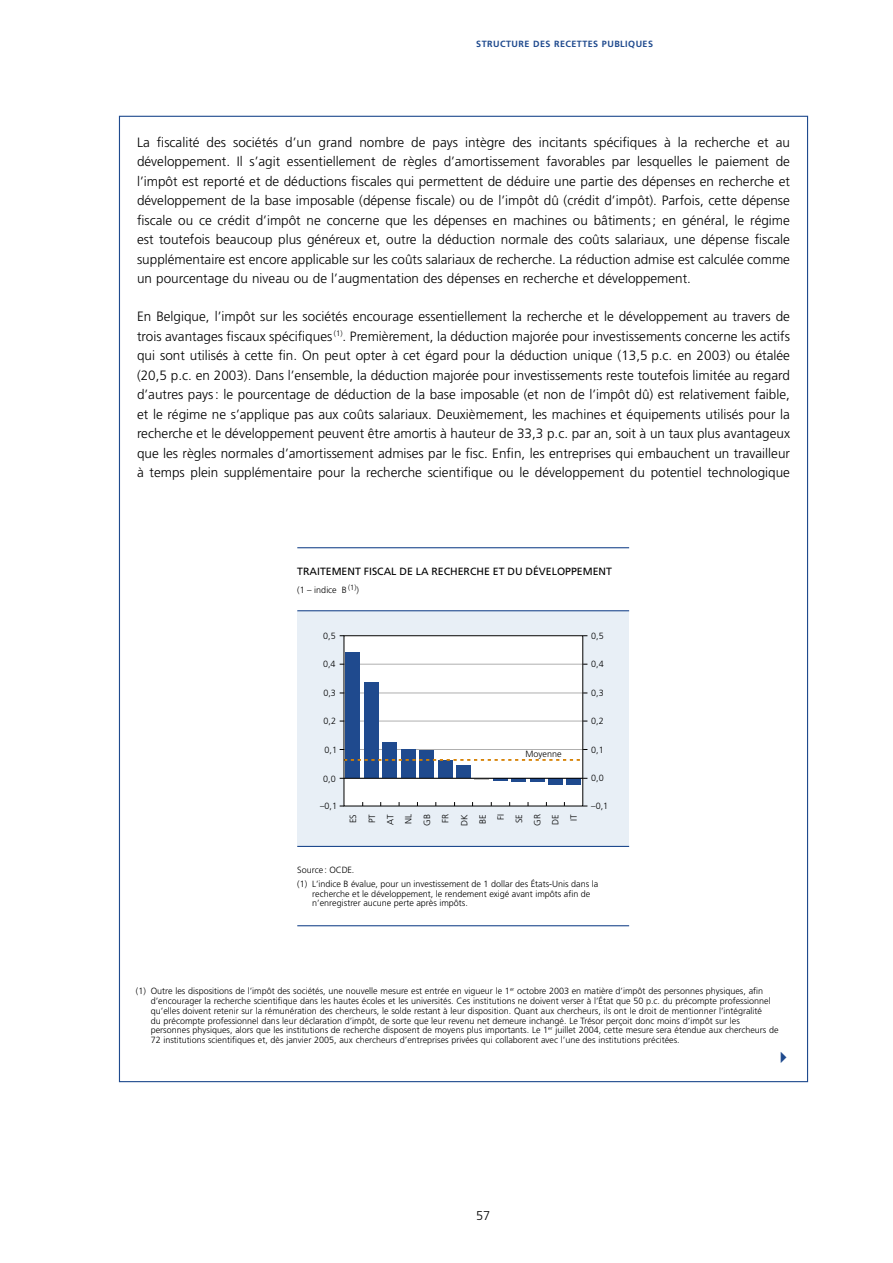
<style>
.page{position:relative;width:893px;height:1263px;background:#fff}
.page>*{position:absolute;margin:0;border:0;box-sizing:border-box;transform-origin:0 0}
.t1{font:300 13.5px/19.5px "Frutiger";color:#000;text-align:justify}
.t2{font:300 12.75px "Frutiger";color:#000}
.t3{font:10.5px "Frutiger";color:#000}
.t4{font:300 9px/18.3px "Frutiger";color:#000}
.t5{font:700 9px "Frutiger";letter-spacing:.05em;color:#1f4a8e}
</style>
<div class="page">
<div style="left:297px;top:611px;width:332px;height:236px;background:#e8eff6"></div>
<div style="left:344px;top:636px;width:238px;height:170px;background:#fff"></div>
<hr style="left:344px;top:749px;width:239px;height:1px;background:#afafaf">
<hr style="left:344px;top:721px;width:239px;height:1px;background:#afafaf">
<hr style="left:344px;top:693px;width:239px;height:1px;background:#afafaf">
<hr style="left:344px;top:664px;width:239px;height:1px;background:#afafaf">
<hr style="left:511px;top:778px;width:15px;height:4px;background:#1f4a8e">
<hr style="left:530px;top:778px;width:14px;height:4px;background:#1f4a8e">
<div style="left:548px;top:778px;width:14px;height:7px;background:#1f4a8e"></div>
<div style="left:566px;top:778px;width:15px;height:7px;background:#1f4a8e"></div>
<div style="left:346px;top:653px;width:14px;height:125px;background:#1f4a8e"></div>
<div style="left:364px;top:683px;width:14px;height:95px;background:#1f4a8e"></div>
<div style="left:382px;top:743px;width:15px;height:35px;background:#1f4a8e"></div>
<div style="left:401px;top:750px;width:14px;height:28px;background:#1f4a8e"></div>
<div style="left:419px;top:751px;width:14px;height:27px;background:#1f4a8e"></div>
<div style="left:437px;top:761px;width:15px;height:17px;background:#1f4a8e"></div>
<div style="left:456px;top:765px;width:14px;height:13px;background:#1f4a8e"></div>
<svg style="left:345px;top:759px;width:235px;height:2px"></svg>
<svg style="left:474px;top:779px;width:33px;height:1px"></svg>
<hr style="left:344px;top:778px;width:239px;height:1px;background:#000">
<hr style="left:297px;top:547px;width:332px;height:1px;background:#1f4a8e">
<hr style="left:297px;top:610px;width:332px;height:1px;background:#1f4a8e">
<hr style="left:297px;top:925px;width:332px;height:1px;background:#1f4a8e">
<hr style="left:297px;top:846px;width:332px;height:1px;background:#1f4a8e">
<p class="t5" style="left:476px;top:40px;width:178px">STRUCTURE DES RECETTES PUBLIQUES</p>
<p class="t1" style="left:137px;top:134px;width:654px">La fiscalité des sociétés d’un grand nombre de pays intègre des incitants spécifiques à la recherche et au développement. Il s’agit essentiellement de règles d’amortissement favorables par lesquelles le paiement de l’impôt est reporté et de déductions fiscales qui permettent de déduire une partie des dépenses en recherche et développement de la base imposable (dépense fiscale) ou de l’impôt dû (crédit d’impôt). Parfois, cette dépense fiscale ou ce crédit d’impôt ne concerne que les dépenses en machines ou bâtiments ; en général, le régime est toutefois beaucoup plus généreux et, outre la déduction normale des coûts salariaux, une dépense fiscale supplémentaire est encore applicable sur les coûts salariaux de recherche. La réduction admise est calculée comme un pourcentage du niveau ou de l’augmentation des dépenses en recherche et développement.</p>
<p class="t1" style="left:137px;top:308px;width:654px">En Belgique, l’impôt sur les sociétés encourage essentiellement la recherche et le développement au travers de trois avantages fiscaux spécifiques <sup>(1)</sup>. Premièrement, la déduction majorée pour investissements concerne les actifs qui sont utilisés à cette fin. On peut opter à cet égard pour la déduction unique (13,5 p.c. en 2003) ou étalée (20,5 p.c. en 2003). Dans l’ensemble, la déduction majorée pour investissements reste toutefois limitée au regard d’autres pays : le pourcentage de déduction de la base imposable (et non de l’impôt dû) est relativement faible, et le régime ne s’applique pas aux coûts salariaux. Deuxièmement, les machines et équipements utilisés pour la recherche et le développement peuvent être amortis à hauteur de 33,3 p.c. par an, soit à un taux plus avantageux que les règles normales d’amortissement admises par le fisc. Enfin, les entreprises qui embauchent un travailleur à temps plein supplémentaire pour la recherche scientifique ou le développement du potentiel technologique</p>
<p class="t3" style="left:297px;top:567px;width:316px">TRAITEMENT FISCAL DE LA RECHERCHE ET DU DÉVELOPPEMENT</p>
<p class="t4" style="left:297px;top:581px;width:63px">(1 – indice B <sup>(1)</sup>)</p>
<p class="t4" style="left:323px;top:627px;width:14px">0,5</p>
<p class="t4" style="left:323px;top:656px;width:14px">0,4</p>
<p class="t4" style="left:323px;top:684px;width:14px">0,3</p>
<p class="t4" style="left:323px;top:713px;width:14px">0,2</p>
<p class="t4" style="left:324px;top:741px;width:14px">0,1</p>
<p class="t4" style="left:323px;top:770px;width:14px">0,0</p>
<p class="t4" style="left:320px;top:797px;width:19px">–0,1</p>
<p class="t4" style="left:525px;top:746px;width:38px">Moyenne</p>
<p class="t4" style="left:344px;top:825px;width:12px;text-align:justify;rotate:-90deg">ES PT AT NL</p>
<p class="t4" style="left:418px;top:826px;width:13px;text-align:right;rotate:-90deg">GB<br>FR<br>DK<br>BE<br>FI<br>SE<br>GR<br>DE<br>IT</p>
<p class="t4" style="left:591px;top:627px;width:14px">0,5</p>
<p class="t4" style="left:591px;top:656px;width:14px">0,4</p>
<p class="t4" style="left:591px;top:685px;width:14px">0,3</p>
<p class="t4" style="left:591px;top:713px;width:14px">0,2</p>
<p class="t4" style="left:591px;top:741px;width:14px">0,1</p>
<p class="t4" style="left:591px;top:770px;width:14px">0,0</p>
<p class="t4" style="left:591px;top:798px;width:19px">–0,1</p>
<p class="t4" style="left:297px;top:864px;width:302px;line-height:13.5px">Source : OCDE.<br>(1) L’indice B évalue, pour un investissement de 1 dollar des États-Unis dans la</p>
<p class="t4" style="left:312px;top:889px;width:280px;line-height:9.8px">recherche et le développement, le rendement exigé avant impôts afin de n’enregistrer aucune perte après impôts.</p>
<p class="t4" style="left:151px;top:987px;width:629px;line-height:9.8px;text-indent:-15px">(1) Outre les dispositions de l’impôt des sociétés, une nouvelle mesure est entrée en vigueur le 1<sup>er</sup> octobre 2003 en matière d’impôt des personnes physiques, afin d’encourager la recherche scientifique dans les hautes écoles et les universités. Ces institutions ne doivent verser à l’État que 50 p.c. du précompte professionnel qu’elles doivent retenir sur la rémunération des chercheurs, le solde restant à leur disposition. Quant aux chercheurs, ils ont le droit de mentionner l’intégralité<br>du précompte professionnel dans leur déclaration d’impôt, de sorte que leur revenu net demeure inchangé. Le Trésor perçoit donc moins d’impôt sur les personnes physiques, alors que les institutions de recherche disposent de moyens plus importants. Le 1<sup>er</sup> juillet 2004, cette mesure sera étendue aux chercheurs de 72 institutions scientifiques et, dès janvier 2005, aux chercheurs d’entreprises privées qui collaborent avec l’une des institutions précitées.</p>
<p class="t2" style="left:476px;top:1211px;width:16px">57</p>
</div>
